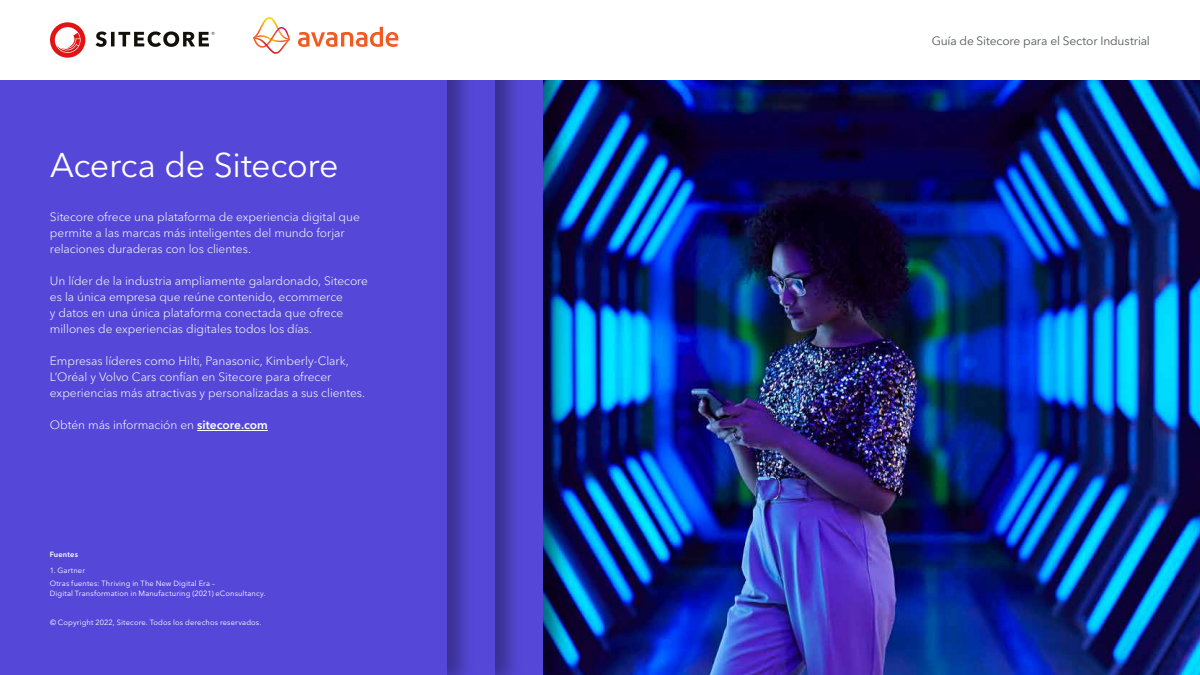
<style>
.page{position:relative;width:1200px;height:675px;background:#fff}
.page>*{position:absolute;margin:0;border:0;box-sizing:border-box;transform-origin:0 0}
.t1{font:34px "Avenir Next LT Pro";letter-spacing:-.015em;color:#fff}
.t2{font:300 12px/16px "Avenir Next LT Pro";letter-spacing:-.005em;color:#fff}
.t3{font:12px "Avenir Next LT Pro";letter-spacing:-.015em;color:#545859}
.t4{font:7.5px/13px "Avenir Next LT Pro";letter-spacing:.02em;color:#fff}
.t5{font:600 7.5px "Avenir Next LT Pro";letter-spacing:.02em;color:#fff}
.s1{font-weight:600}
</style>
<div class="page">
<img style="left:572px;top:80px;width:628px;height:595px">
<div style="left:0;top:28px;width:572px;height:647px;background:#000;opacity:.5"></div>
<div style="left:0;top:45px;width:542px;height:630px;background:#5548d9"></div>
<div style="left:0;top:28px;width:524px;height:647px;background:#000;opacity:.35"></div>
<div style="left:0;top:45px;width:494px;height:630px;background:#5548d9"></div>
<div style="left:0;top:28px;width:476px;height:647px;background:#000;opacity:.35"></div>
<div style="left:0;top:45px;width:447px;height:630px;background:#5548d9"></div>
<div style="left:0;top:0;width:1200px;height:80px;background:#fff"></div>
<svg style="left:50px;top:22px;width:35px;height:36px"></svg>
<svg style="left:96px;top:31px;width:118px;height:16px"></svg>
<hr style="left:197px;top:430px;width:71px;height:1px;background:#fff">
<svg style="left:298px;top:27px;width:100px;height:20px"></svg>
<svg style="left:253px;top:17px;width:37px;height:37px"></svg>
<h1 class="t1" style="left:50px;top:145px;width:290px">Acerca de Sitecore</h1>
<p class="t2" style="left:50px;top:209px;width:311px">Sitecore ofrece una plataforma de experiencia digital que permite a las marcas más inteligentes del mundo forjar relaciones duraderas con los clientes.</p>
<p class="t2" style="left:50px;top:273px;width:320px">Un líder de la industria ampliamente galardonado, Sitecore es la única empresa que reúne contenido, ecommerce<br>y datos en una única plataforma conectada que ofrece millones de experiencias digitales todos los días.</p>
<p class="t2" style="left:50px;top:353px;width:317px">Empresas líderes como Hilti, Panasonic, Kimberly-Clark,<br>L’Oréal y Volvo Cars confían en Sitecore para ofrecer experiencias más atractivas y personalizadas a sus clientes.</p>
<p class="t2" style="left:50px;top:417px;width:219px">Obtén más información en <span class="s1">sitecore.com</span></p>
<p class="t5" style="left:50px;top:550px;width:30px">Fuentes</p>
<p class="t4" style="left:50px;top:564px;width:167px">1. Gartner<br>Otras fuentes: Thriving in The New Digital Era –</p>
<p class="t4" style="left:50px;top:587px;width:217px">Digital Transformation in Manufacturing (2021) eConsultancy.</p>
<p class="t4" style="left:50px;top:616px;width:213px">© Copyright 2022, Sitecore. Todos los derechos reservados.</p>
<p class="t3" style="left:932px;top:33px;width:220px">Guía de Sitecore para el Sector Industrial</p>
</div>
